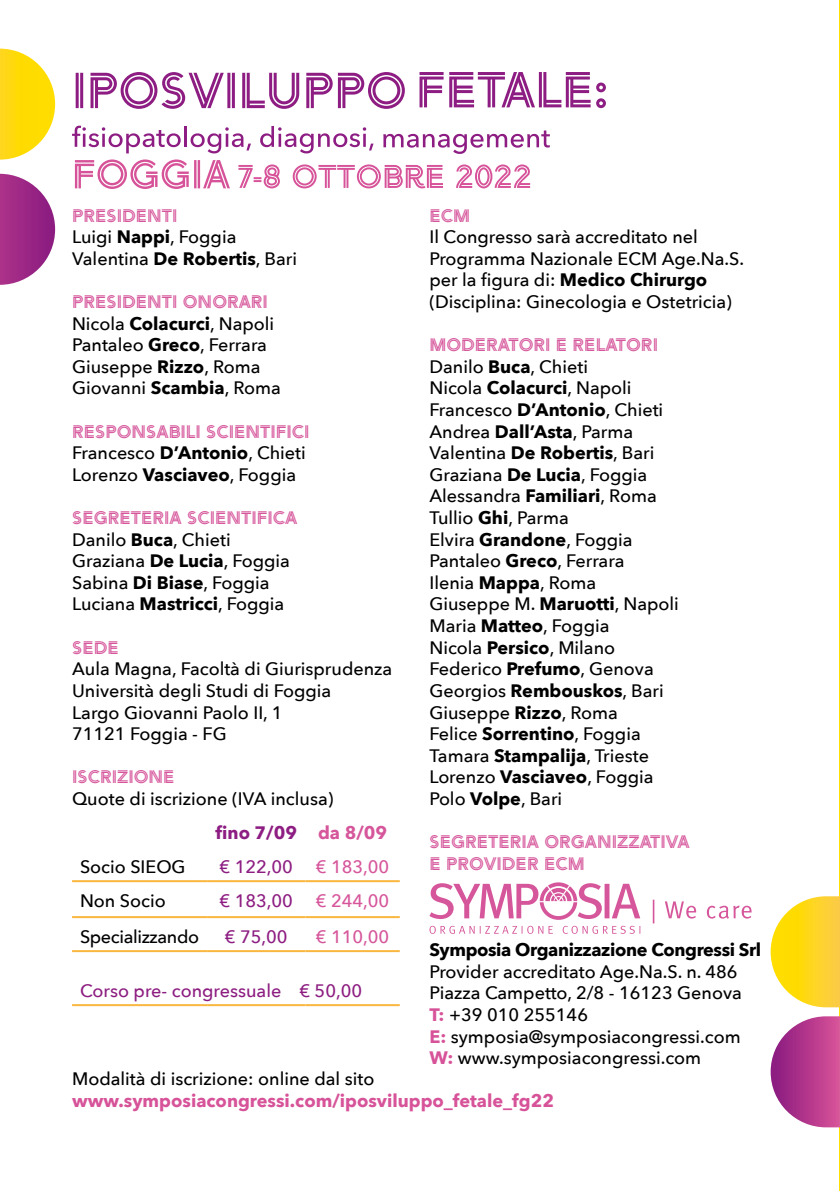
<style>
.page{position:relative;width:840px;height:1191px;background:#fff}
.page>*{position:absolute;margin:0;border:0;box-sizing:border-box;transform-origin:0 0}
.t1{font:500 18px/21.6px "Avenir Next";color:#000}
.t2{font:18px/21.6px "Arya Double";color:#d6569b}
.t3{font:700 18px "Avenir Next";color:#d75399}
.t4{font:700 18px "Avenir Next";letter-spacing:-.02em;color:#000}
.t5{font:500 18px "Avenir Next";color:#8d1e81}
.t6{font:500 18px "Avenir Next";color:#d6569b}
.t7{font:500 18px "Avenir Next";color:#8d1d82}
.t8{font:700 18px "Avenir Next";color:#8d1d82}
.t9{font:500 18px "Avenir Next";letter-spacing:-.02em;color:#000}
.s1{font-weight:700}
.s2{color:#d6569b}
.s3{font-weight:700;color:#d75399}
</style>
<div class="page">
<hr style="left:839px;top:0;width:1px;height:1191px;background:#ffde00">
<svg style="left:770px;top:896px;width:69px;height:111px"></svg>
<svg style="left:770px;top:1016px;width:69px;height:111px"></svg>
<svg style="left:0;top:49px;width:55px;height:111px"></svg>
<svg style="left:0;top:174px;width:55px;height:111px"></svg>
<hr style="left:72px;top:880px;width:135px;height:2px;background:#fab73f">
<hr style="left:207px;top:880px;width:98px;height:2px;background:#fab73f">
<hr style="left:305px;top:880px;width:94px;height:2px;background:#fab73f">
<hr style="left:72px;top:916px;width:135px;height:2px;background:#fab73f">
<hr style="left:207px;top:916px;width:98px;height:2px;background:#fab73f">
<hr style="left:305px;top:916px;width:94px;height:2px;background:#fab73f">
<hr style="left:72px;top:950px;width:135px;height:2px;background:#fab73f">
<hr style="left:207px;top:950px;width:98px;height:2px;background:#fab73f">
<hr style="left:305px;top:950px;width:94px;height:2px;background:#fab73f">
<hr style="left:72px;top:1004px;width:135px;height:2px;background:#fab73f">
<hr style="left:207px;top:1004px;width:98px;height:2px;background:#fab73f">
<hr style="left:305px;top:1004px;width:94px;height:2px;background:#fab73f">
<svg style="left:429px;top:882px;width:322px;height:52px"></svg>
<hr style="left:76px;top:73px;width:3px;height:35px;background:#8d1d82">
<hr style="left:80px;top:73px;width:3px;height:35px;background:#8d1d82">
<svg style="left:90px;top:72px;width:134px;height:37px"></svg>
<hr style="left:227px;top:73px;width:3px;height:35px;background:#8d1d82">
<hr style="left:232px;top:73px;width:3px;height:35px;background:#8d1d82">
<svg style="left:242px;top:73px;width:57px;height:36px"></svg>
<svg style="left:306px;top:73px;width:26px;height:35px"></svg>
<svg style="left:338px;top:72px;width:66px;height:37px"></svg>
<svg style="left:419px;top:72px;width:24px;height:35px"></svg>
<svg style="left:449px;top:72px;width:156px;height:36px"></svg>
<svg style="left:72px;top:126px;width:108px;height:27px"></svg>
<hr style="left:184px;top:126px;width:3px;height:21px;background:#8d1d82">
<svg style="left:190px;top:127px;width:61px;height:26px"></svg>
<svg style="left:260px;top:126px;width:113px;height:27px"></svg>
<svg style="left:383px;top:130px;width:166px;height:24px"></svg>
<svg style="left:75px;top:159px;width:114px;height:30px"></svg>
<hr style="left:194px;top:160px;width:2px;height:28px;background:#d75399">
<hr style="left:197px;top:160px;width:3px;height:28px;background:#d75399">
<svg style="left:203px;top:160px;width:27px;height:28px"></svg>
<svg style="left:238px;top:164px;width:42px;height:24px"></svg>
<svg style="left:292px;top:164px;width:151px;height:25px"></svg>
<svg style="left:456px;top:164px;width:74px;height:24px"></svg>
<p class="t2" style="left:72px;top:204px;width:107px">PRESIDENTI</p>
<p class="t1" style="left:72px;top:225px;width:226px">Luigi <span class="s1">Nappi</span>, Foggia<br>Valentina <span class="s1">De Robertis</span>, Bari</p>
<p class="t2" style="left:72px;top:291px;width:197px">PRESIDENTI ONORARI</p>
<p class="t1" style="left:72px;top:312px;width:210px">Nicola <span class="s1">Colacurci</span>, Napoli<br>Pantaleo <span class="s1">Greco</span>, Ferrara<br>Giuseppe <span class="s1">Rizzo</span>, Roma<br>Giovanni <span class="s1">Scambia</span>, Roma</p>
<p class="t2" style="left:72px;top:420px;width:239px">RESPONSABILI SCIENTIFICI</p>
<p class="t1" style="left:72px;top:441px;width:235px">Francesco <span class="s1">D’Antonio</span>, Chieti<br>Lorenzo <span class="s1">Vasciaveo</span>, Foggia</p>
<p class="t2" style="left:72px;top:507px;width:226px">SEGRETERIA SCIENTIFICA</p>
<p class="t1" style="left:72px;top:528px;width:219px">Danilo <span class="s1">Buca</span>, Chieti<br>Graziana <span class="s1">De Lucia</span>, Foggia<br>Sabina <span class="s1">Di Biase</span>, Foggia<br>Luciana <span class="s1">Mastricci</span>, Foggia</p>
<p class="t2" style="left:72px;top:636px;width:48px">SEDE</p>
<p class="t1" style="left:72px;top:657px;width:321px">Aula Magna, Facoltà di Giurisprudenza<br>Università degli Studi di Foggia<br>Largo Giovanni Paolo II, 1<br>71121 Foggia - FG</p>
<p class="t2" style="left:72px;top:766px;width:104px">ISCRIZIONE</p>
<p class="t1" style="left:72px;top:787px;width:263px">Quote di iscrizione (IVA inclusa)</p>
<p class="t8" style="left:215px;top:817px;width:173px">fino 7/09 <span class="s2">da 8/09</span></p>
<p class="t1" style="left:80px;top:855px;width:107px">Socio SIEOG</p>
<p class="t7" style="left:219px;top:851px;width:75px">€ 122,00</p>
<p class="t6" style="left:315px;top:851px;width:75px">€ 183,00</p>
<p class="t1" style="left:80px;top:889px;width:87px">Non Socio</p>
<p class="t7" style="left:219px;top:885px;width:75px">€ 183,00</p>
<p class="t6" style="left:315px;top:885px;width:75px">€ 244,00</p>
<p class="t9" style="left:80px;top:921px;width:120px">Specializzando</p>
<p class="t7" style="left:225px;top:921px;width:64px">€ 75,00</p>
<p class="t6" style="left:315px;top:921px;width:75px">€ 110,00</p>
<p class="t5" style="left:80px;top:975px;width:283px">Corso pre- congressuale € 50,00</p>
<p class="t2" style="left:429px;top:204px;width:42px">ECM</p>
<p class="t1" style="left:429px;top:225px;width:316px">Il Congresso sarà accreditato nel Programma Nazionale ECM Age.Na.S. per la figura di: <span class="s1">Medico Chirurgo </span>(Disciplina: Ginecologia e Ostetricia)</p>
<p class="t2" style="left:429px;top:334px;width:230px">MODERATORI E RELATORI</p>
<p class="t1" style="left:429px;top:355px;width:251px">Danilo <span class="s1">Buca</span>, Chieti<br>Nicola <span class="s1">Colacurci</span>, Napoli<br>Francesco <span class="s1">D’Antonio</span>, Chieti<br>Andrea <span class="s1">Dall’Asta</span>, Parma<br>Valentina <span class="s1">De Robertis</span>, Bari<br>Graziana <span class="s1">De Lucia</span>, Foggia<br>Alessandra <span class="s1">Familiari</span>, Roma<br>Tullio <span class="s1">Ghi</span>, Parma<br>Elvira <span class="s1">Grandone</span>, Foggia<br>Pantaleo <span class="s1">Greco</span>, Ferrara<br>Ilenia <span class="s1">Mappa</span>, Roma<br>Giuseppe M. <span class="s1">Maruotti</span>, Napoli<br>Maria <span class="s1">Matteo</span>, Foggia<br>Nicola <span class="s1">Persico</span>, Milano<br>Federico <span class="s1">Prefumo</span>, Genova<br>Georgios <span class="s1">Rembouskos</span>, Bari<br>Giuseppe <span class="s1">Rizzo</span>, Roma<br>Felice <span class="s1">Sorrentino</span>, Foggia<br>Tamara <span class="s1">Stampalija</span>, Trieste<br>Lorenzo <span class="s1">Vasciaveo</span>, Foggia<br>Polo <span class="s1">Volpe</span>, Bari</p>
<p class="t2" style="left:429px;top:831px;width:262px">SEGRETERIA ORGANIZZATIVA<br>E PROVIDER ECM</p>
<p class="t4" style="left:429px;top:934px;width:333px">Symposia Organizzazione Congressi Srl</p>
<p class="t1" style="left:429px;top:960px;width:314px">Provider accreditato Age.Na.S. n. 486<br>Piazza Campetto, 2/8 - 16123 Genova<br><span class="s3">T:</span> +39 010 255146<br><span class="s3">E:</span> symposia@symposiacongressi.com<br><span class="s3">W:</span> www.symposiacongressi.com</p>
<p class="t1" style="left:72px;top:1067px;width:303px">Modalità di iscrizione: online dal sito</p>
<p class="t3" style="left:72px;top:1085px;width:483px">www.symposiacongressi.com/iposviluppo_fetale_fg22</p>
</div>
